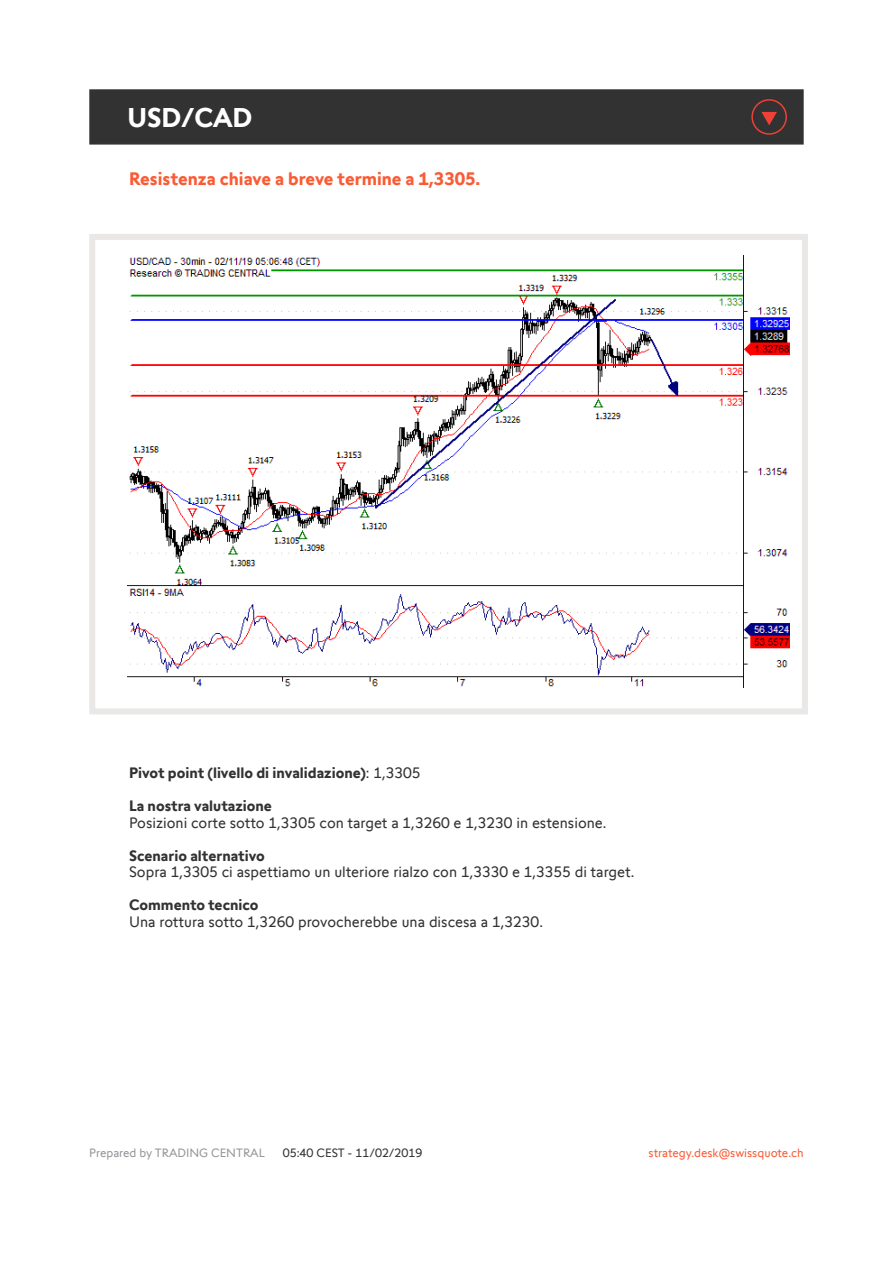
<style>
.page{position:relative;width:893px;height:1263px;background:#fff}
.page>*{position:absolute;margin:0;border:0;box-sizing:border-box;transform-origin:0 0}
.t1{font:700 27px "Swissquote CT";color:#fff}
.t2{font:700 18px "Swissquote CT";color:#fa5b35}
.t3{font:15px "Swissquote CT";color:#323232}
.t4{font:700 15px "Swissquote CT";color:#323232}
.t5{font:12px "Swissquote CT";color:#fa5b35}
.t6{font:12px "Swissquote CT";color:#939598}
.t7{font:12px "Swissquote CT";color:#323232}
.s1{font-weight:400}
</style>
<div class="page">
<div style="left:89px;top:234px;width:719px;height:480px;border:6px solid #e9e8e7"></div>
<div style="left:89px;top:89px;width:715px;height:56px;background:#323232;border:2px solid #323232"></div>
<img style="left:128px;top:255px;width:661px;height:432px">
<svg style="left:751px;top:99px;width:36px;height:36px"></svg>
<h1 class="t1" style="left:128px;top:101px;width:126px">USD/CAD</h1>
<p class="t2" style="left:129px;top:168px;width:353px">Resistenza chiave a breve termine a 1,3305.</p>
<p class="t4" style="left:129px;top:764px;width:293px">Pivot point (livello di invalidazione)<span class="s1">: 1,3305</span></p>
<p class="t4" style="left:129px;top:797px;width:144px">La nostra valutazione</p>
<p class="t3" style="left:129px;top:814px;width:479px">Posizioni corte sotto 1,3305 con target a 1,3260 e 1,3230 in estensione.</p>
<p class="t4" style="left:129px;top:846px;width:137px">Scenario alternativo</p>
<p class="t3" style="left:129px;top:863px;width:507px">Sopra 1,3305 ci aspettiamo un ulteriore rialzo con 1,3330 e 1,3355 di target.</p>
<p class="t4" style="left:129px;top:896px;width:131px">Commento tecnico</p>
<p class="t3" style="left:129px;top:913px;width:415px">Una rottura sotto 1,3260 provocherebbe una discesa a 1,3230.</p>
<p class="t6" style="left:89px;top:1145px;width:177px">Prepared by TRADING CENTRAL</p>
<p class="t7" style="left:283px;top:1145px;width:141px">05:40 CEST - 11/02/2019</p>
<p class="t5" style="left:649px;top:1145px;width:157px">strategy.desk@swissquote.ch</p>
</div>
